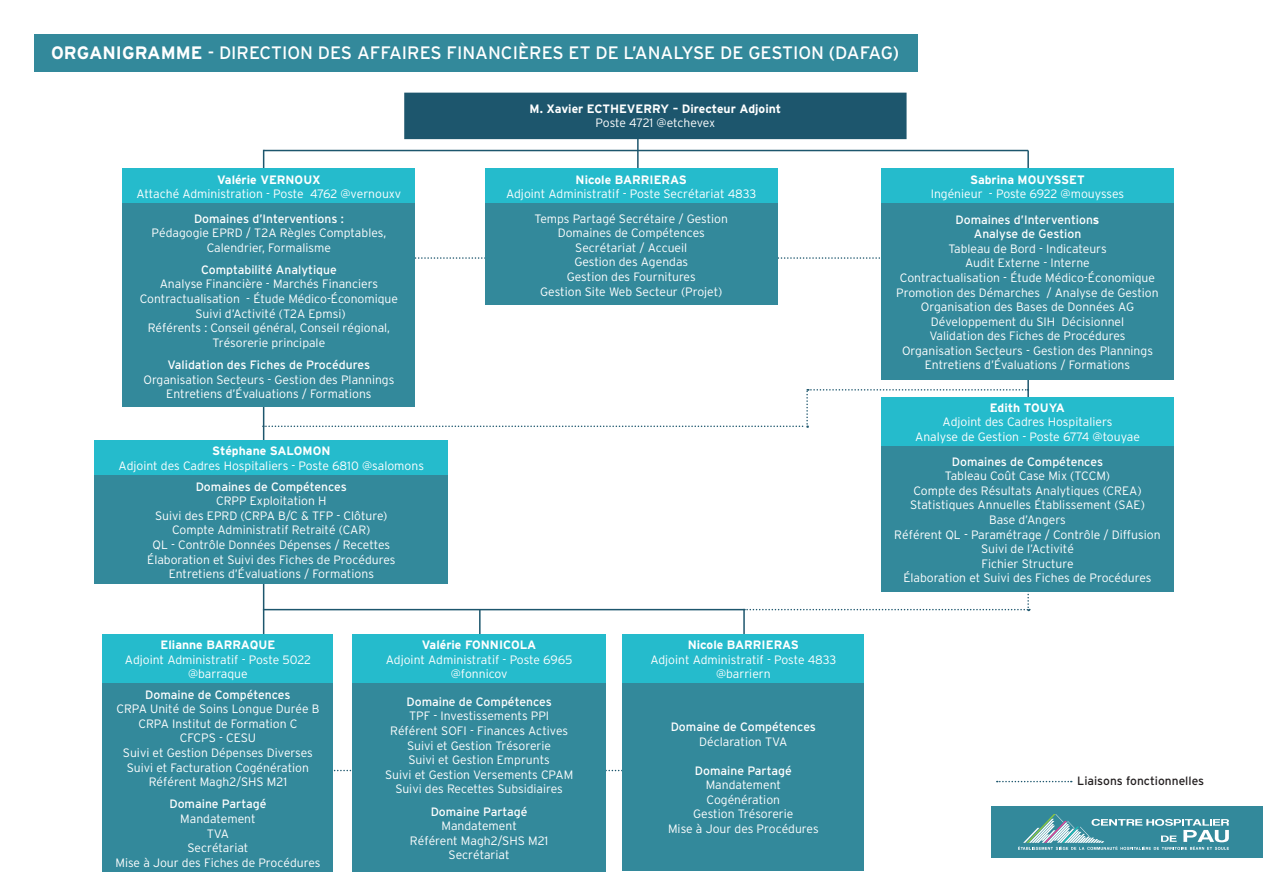
<style>
.page{position:relative;width:1263px;height:893px;background:#fff}
.page>*{position:absolute;margin:0;border:0;box-sizing:border-box;transform-origin:0 0}
.t1{font:18px "Interstate";color:#fff}
.t2{font:300 12.15px/14.5px "Interstate";color:#fff;text-align:center}
.t3{font:12.15px "Interstate";color:#fff}
.t4{font:700 12.15px "Interstate";color:#fff}
.t5{font:300 12.15px "Interstate";letter-spacing:-.02em;color:#fff}
.t6{font:12px "Interstate";color:#231f20}
.s1{font-weight:700}
</style>
<div class="page">
<hr style="left:637px;top:134px;width:2px;height:46px;background:#1d566d">
<hr style="left:264px;top:150px;width:764px;height:1px;background:#1d566d">
<hr style="left:1027px;top:151px;width:2px;height:275px;background:#1d566d">
<hr style="left:263px;top:150px;width:1px;height:513px;background:#1d566d">
<hr style="left:263px;top:609px;width:481px;height:1px;background:#1d566d">
<hr style="left:743px;top:609px;width:2px;height:37px;background:#1d566d">
<hr style="left:479px;top:610px;width:2px;height:53px;background:#1d566d">
<svg style="left:415px;top:257px;width:465px;height:2px"></svg>
<svg style="left:264px;top:389px;width:764px;height:39px"></svg>
<svg style="left:744px;top:593px;width:286px;height:18px"></svg>
<svg style="left:333px;top:770px;width:290px;height:1px"></svg>
<svg style="left:997px;top:781px;width:75px;height:1px"></svg>
<div style="left:991px;top:806px;width:271px;height:52px;background:#33899b"></div>
<svg style="left:1018px;top:814px;width:211px;height:36px"></svg>
<div style="left:34px;top:34px;width:884px;height:37px;background:#33899b"></div>
<div style="left:405px;top:93px;width:501px;height:45px;background:#1d566d"></div>
<div style="left:404px;top:93px;width:502px;height:46px;border:1px solid #1d566d"></div>
<div style="left:123px;top:168px;width:292px;height:35px;background:#25bbcc"></div>
<div style="left:123px;top:203px;width:292px;height:204px;background:#33899b"></div>
<div style="left:485px;top:168px;width:293px;height:35px;background:#25bbcc"></div>
<div style="left:485px;top:203px;width:293px;height:102px;background:#33899b"></div>
<div style="left:881px;top:168px;width:293px;height:35px;background:#25bbcc"></div>
<div style="left:881px;top:203px;width:293px;height:177px;background:#33899b"></div>
<div style="left:95px;top:440px;width:353px;height:35px;background:#25bbcc"></div>
<div style="left:95px;top:475px;width:353px;height:108px;background:#33899b"></div>
<div style="left:881px;top:397px;width:293px;height:49px;background:#25bbcc"></div>
<div style="left:881px;top:446px;width:293px;height:146px;background:#33899b"></div>
<div style="left:103px;top:634px;width:230px;height:49px;background:#25bbcc"></div>
<div style="left:103px;top:683px;width:230px;height:189px;background:#33899b"></div>
<div style="left:353px;top:634px;width:253px;height:49px;background:#25bbcc"></div>
<div style="left:353px;top:683px;width:253px;height:189px;background:#33899b"></div>
<div style="left:623px;top:634px;width:241px;height:49px;background:#25bbcc"></div>
<div style="left:623px;top:683px;width:241px;height:187px;background:#33899b"></div>
<p class="t1" style="left:51px;top:43px;width:850px"><span class="s1">ORGANIGRAMME</span> - DIRECTION DES AFFAIRES FINANCIÈRES ET DE L’ANALYSE DE GESTION (DAFAG)</p>
<p class="t4" style="left:217px;top:172px;width:105px">Valérie VERNOUX</p>
<p class="t2" style="left:137px;top:186px;width:266px">Attaché Administration - Poste 4762 @vernouxv</p>
<p class="t3" style="left:194px;top:211px;width:151px">Domaines d’Interventions :</p>
<p class="t2" style="left:152px;top:225px;width:236px">Pédagogie EPRD / T2A Règles Comptables,<br>Calendrier, Formalisme</p>
<p class="t3" style="left:201px;top:263px;width:137px">Comptabilité Analytique</p>
<p class="t2" style="left:160px;top:277px;width:220px">Analyse Financière - Marchés Financiers</p>
<p class="t2" style="left:140px;top:291px;width:260px">Contractualisation - Étude Médico-Économique</p>
<p class="t2" style="left:195px;top:306px;width:152px">Suivi d’Activité (T2A Epmsi)</p>
<p class="t2" style="left:148px;top:321px;width:244px">Référents : Conseil général, Conseil régional,<br>Trésorerie principale</p>
<p class="t3" style="left:168px;top:358px;width:204px">Validation des Fiches de Procédures</p>
<p class="t2" style="left:143px;top:372px;width:252px">Organisation Secteurs - Gestion des Plannings</p>
<p class="t2" style="left:166px;top:387px;width:207px">Entretiens d’Évaluations / Formations</p>
<p class="t4" style="left:212px;top:444px;width:120px">Stéphane SALOMON</p>
<p class="t2" style="left:119px;top:458px;width:307px">Adjoint des Cadres Hospitaliers - Poste 6810 @salomons</p>
<p class="t3" style="left:196px;top:480px;width:153px">Domaines de Compétences</p>
<p class="t2" style="left:216px;top:494px;width:112px">CRPP Exploitation H</p>
<p class="t2" style="left:155px;top:508px;width:234px">Suivi des EPRD (CRPA B/C &amp; TFP - Clôture)</p>
<p class="t2" style="left:172px;top:523px;width:200px">Compte Administratif Retraité (CAR)</p>
<p class="t2" style="left:152px;top:537px;width:239px">QL - Contrôle Données Dépenses / Recettes</p>
<p class="t2" style="left:147px;top:552px;width:250px">Élaboration et Suivi des Fiches de Procédures</p>
<p class="t2" style="left:169px;top:566px;width:207px">Entretiens d’Évaluations / Formations</p>
<p class="t4" style="left:530px;top:102px;width:253px">M. Xavier ECTHEVERRY – Directeur Adjoint</p>
<p class="t5" style="left:596px;top:116px;width:121px">Poste 4721 @etchevex</p>
<p class="t4" style="left:576px;top:172px;width:113px">Nicole BARRIERAS</p>
<p class="t2" style="left:506px;top:186px;width:252px">Adjoint Administratif - Poste Secrétariat 4833</p>
<p class="t2" style="left:534px;top:211px;width:195px">Temps Partagé Secrétaire / Gestion</p>
<p class="t2" style="left:558px;top:226px;width:149px">Domaines de Compétences<br>Secrétariat / Accueil</p>
<p class="t2" style="left:574px;top:255px;width:115px">Gestion des Agendas</p>
<p class="t2" style="left:567px;top:269px;width:130px">Gestion des Fournitures</p>
<p class="t2" style="left:540px;top:284px;width:183px">Gestion Site Web Secteur (Projet)</p>
<p class="t4" style="left:161px;top:638px;width:116px">Elianne BARRAQUE</p>
<p class="t2" style="left:125px;top:652px;width:187px">Adjoint Administratif - Poste 5022 @barraque</p>
<p class="t3" style="left:145px;top:688px;width:147px">Domaine de Compétences</p>
<p class="t2" style="left:116px;top:702px;width:205px">CRPA Unité de Soins Longue Durée B</p>
<p class="t2" style="left:138px;top:716px;width:161px">CRPA Institut de Formation C</p>
<p class="t2" style="left:180px;top:731px;width:78px">CFCPS - CESU</p>
<p class="t2" style="left:123px;top:745px;width:191px">Suivi et Gestion Dépenses Diverses</p>
<p class="t2" style="left:127px;top:760px;width:184px">Suivi et Facturation Cogénération</p>
<p class="t2" style="left:149px;top:775px;width:140px">Référent Magh2/SHS M21</p>
<p class="t3" style="left:169px;top:797px;width:98px">Domaine Partagé</p>
<p class="t2" style="left:180px;top:811px;width:77px">Mandatement</p>
<p class="t2" style="left:207px;top:826px;width:24px">TVA</p>
<p class="t2" style="left:187px;top:840px;width:63px">Secrétariat</p>
<p class="t2" style="left:115px;top:855px;width:206px">Mise à Jour des Fiches de Procédures</p>
<p class="t4" style="left:422px;top:638px;width:116px">Valérie FONNICOLA</p>
<p class="t2" style="left:386px;top:652px;width:188px">Adjoint Administratif - Poste 6965 @fonnicov</p>
<p class="t3" style="left:406px;top:695px;width:147px">Domaine de Compétences</p>
<p class="t2" style="left:409px;top:709px;width:142px">TPF - Investissements PPI</p>
<p class="t2" style="left:390px;top:723px;width:179px">Référent SOFI - Finances Actives</p>
<p class="t2" style="left:407px;top:738px;width:146px">Suivi et Gestion Trésorerie</p>
<p class="t2" style="left:408px;top:752px;width:143px">Suivi et Gestion Emprunts</p>
<p class="t2" style="left:385px;top:767px;width:190px">Suivi et Gestion Versements CPAM</p>
<p class="t2" style="left:395px;top:782px;width:169px">Suivi des Recettes Subsidiaires</p>
<p class="t3" style="left:431px;top:804px;width:98px">Domaine Partagé</p>
<p class="t2" style="left:441px;top:818px;width:77px">Mandatement</p>
<p class="t2" style="left:410px;top:833px;width:140px">Référent Magh2/SHS M21</p>
<p class="t2" style="left:449px;top:848px;width:63px">Secrétariat</p>
<p class="t4" style="left:688px;top:638px;width:113px">Nicole BARRIERAS</p>
<p class="t2" style="left:650px;top:652px;width:188px">Adjoint Administratif - Poste 4833 @barriern</p>
<p class="t3" style="left:671px;top:720px;width:147px">Domaine de Compétences</p>
<p class="t2" style="left:699px;top:734px;width:90px">Déclaration TVA</p>
<p class="t3" style="left:695px;top:764px;width:98px">Domaine Partagé</p>
<p class="t2" style="left:706px;top:778px;width:77px">Mandatement</p>
<p class="t2" style="left:707px;top:792px;width:75px">Cogénération</p>
<p class="t2" style="left:693px;top:807px;width:102px">Gestion Trésorerie</p>
<p class="t2" style="left:668px;top:821px;width:152px">Mise à Jour des Procédures</p>
<p class="t4" style="left:970px;top:172px;width:116px">Sabrina MOUYSSET</p>
<p class="t2" style="left:931px;top:186px;width:195px">Ingénieur - Poste 6922 @mouysses</p>
<p class="t3" style="left:955px;top:213px;width:145px">Domaines d’Intervention<span class="s1">s</span></p>
<p class="t3" style="left:974px;top:227px;width:109px">Analyse de Gestion</p>
<p class="t2" style="left:948px;top:241px;width:160px">Tableau de Bord - Indicateurs</p>
<p class="t2" style="left:965px;top:256px;width:126px">Audit Externe - Interne</p>
<p class="t2" style="left:900px;top:270px;width:257px">Contractualisation - Étude Médico-Économique</p>
<p class="t2" style="left:896px;top:285px;width:264px">Promotion des Démarches / Analyse de Gestion</p>
<p class="t2" style="left:921px;top:299px;width:215px">Organisation des Bases de Données AG</p>
<p class="t2" style="left:931px;top:314px;width:195px">Développement du SIH Décisionnel</p>
<p class="t2" style="left:929px;top:329px;width:198px">Validation des Fiches de Procédures</p>
<p class="t2" style="left:902px;top:343px;width:252px">Organisation Secteurs - Gestion des Plannings</p>
<p class="t2" style="left:925px;top:358px;width:207px">Entretiens d’Évaluations / Formations</p>
<p class="t4" style="left:990px;top:401px;width:77px">Edith TOUYA</p>
<p class="t2" style="left:943px;top:415px;width:171px">Adjoint des Cadres Hospitaliers</p>
<p class="t2" style="left:915px;top:429px;width:226px">Analyse de Gestion - Poste 6774 @touyae</p>
<p class="t3" style="left:952px;top:455px;width:153px">Domaines de Compétences</p>
<p class="t2" style="left:945px;top:469px;width:167px">Tableau Coût Case Mix (TCCM)</p>
<p class="t2" style="left:913px;top:483px;width:230px">Compte des Résultats Analytiques (CREA)</p>
<p class="t2" style="left:910px;top:498px;width:236px">Statistiques Annuelles Établissement (SAE)</p>
<p class="t2" style="left:989px;top:512px;width:78px">Base d’Angers</p>
<p class="t2" style="left:894px;top:527px;width:268px">Référent QL - Paramétrage / Contrôle / Diffusion</p>
<p class="t2" style="left:981px;top:541px;width:94px">Suivi de l’Activité</p>
<p class="t2" style="left:981px;top:556px;width:94px">Fichier Structure</p>
<p class="t2" style="left:903px;top:571px;width:250px">Élaboration et Suivi des Fiches de Procédures</p>
<p class="t6" style="left:1077px;top:774px;width:128px">Liaisons fonctionnelles</p>
</div>
